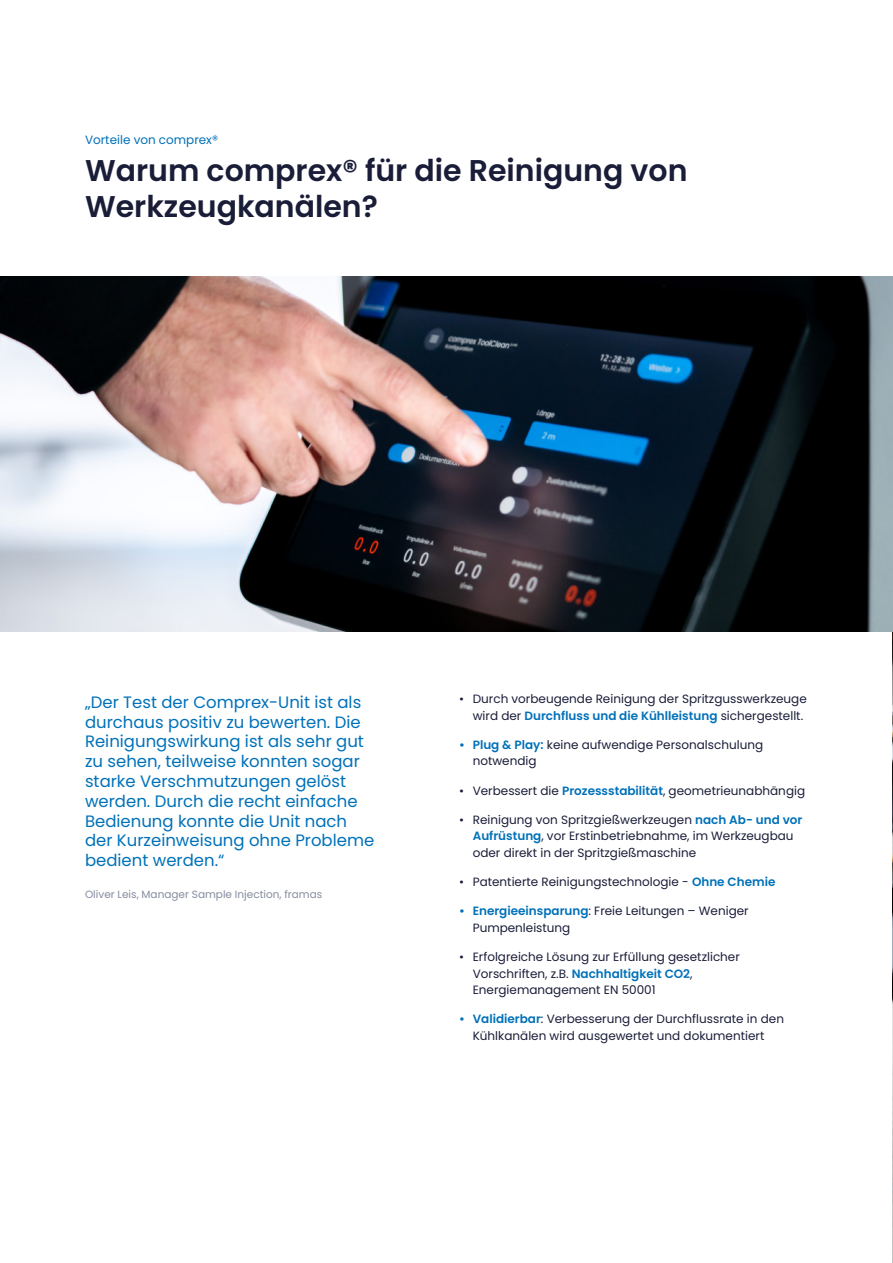
<style>
.page{position:relative;width:893px;height:1263px;background:#fff}
.page>*{position:absolute;margin:0;border:0;box-sizing:border-box;transform-origin:0 0}
.t1{font:600 30px/36px "Poppins";color:#1a1d38}
.t2{font:16.5px/19.8px "Poppins";color:#0071b9}
.t3{font:12px/16.5px "Poppins";color:#1a1d38}
.t4{font:12px "Poppins";color:#0070b9}
.t5{font:10.5px "Poppins";color:#868b9f}
.s1{font-weight:600;color:#0071b9}
</style>
<div class="page">
<img style="left:892px;top:631px;width:1px;height:632px">
<img style="left:0;top:277px;width:893px;height:354px">
<p class="t4" style="left:85px;top:135px;width:135px">Vorteile von comprex®</p>
<h1 class="t1" style="left:85px;top:155px;width:604px">Warum comprex® für die Reinigung von<br>Werkzeugkanälen?</h1>
<p class="t2" style="left:85px;top:692px;width:291px">„Der Test der Comprex-Unit ist als durchaus positiv zu bewerten. Die<br>Reinigungswirkung ist als sehr gut zu sehen, teilweise konnten sogar starke Verschmutzungen gelöst werden. Durch die recht einfache<br>Bedienung konnte die Unit nach der Kurzeinweisung ohne Probleme bedient werden.“</p>
<p class="t3" style="left:473px;top:692px;width:336px;text-indent:-14px">• Durch vorbeugende Reinigung der Spritzgusswerkzeuge wird der <span class="s1">Durchfluss und die Kühlleistung</span> sichergestellt.</p>
<p class="t3" style="left:473px;top:736px;width:292px;text-indent:-14px"><span class="s1">• Plug &amp; Play:</span> keine aufwendige Personalschulung notwendig</p>
<p class="t3" style="left:459px;top:783px;width:347px">• Verbessert die <span class="s1">Prozessstabilität</span>, geometrieunabhängig</p>
<p class="t3" style="left:473px;top:813px;width:331px;text-indent:-13px">• Reinigung von Spritzgießwerkzeugen <span class="s1">nach Ab- und vor<br>Aufrüstung</span>, vor Erstinbetriebnahme, im Werkzeugbau oder direkt in der Spritzgießmaschine</p>
<p class="t3" style="left:459px;top:875px;width:318px">• Patentierte Reinigungstechnologie - <span class="s1">Ohne Chemie</span></p>
<p class="t3" style="left:473px;top:903px;width:277px;text-indent:-14px"><span class="s1">• Energieeinsparung</span>: Freie Leitungen – Weniger<br>Pumpenleistung</p>
<p class="t3" style="left:473px;top:950px;width:269px;text-indent:-13px">• Erfolgreiche Lösung zur Erfüllung gesetzlicher<br>Vorschriften, z.B. <span class="s1">Nachhaltigkeit CO2</span>,<br>Energiemanagement EN 50001</p>
<p class="t3" style="left:459px;top:1011px;width:326px;text-align:center"><span class="s1">• Validierbar</span>: Verbesserung der Durchflussrate in den<br>Kühlkanälen wird ausgewertet und dokumentiert</p>
<p class="t5" style="left:85px;top:889px;width:239px">Oliver Leis, Manager Sample Injection, framas</p>
</div>
